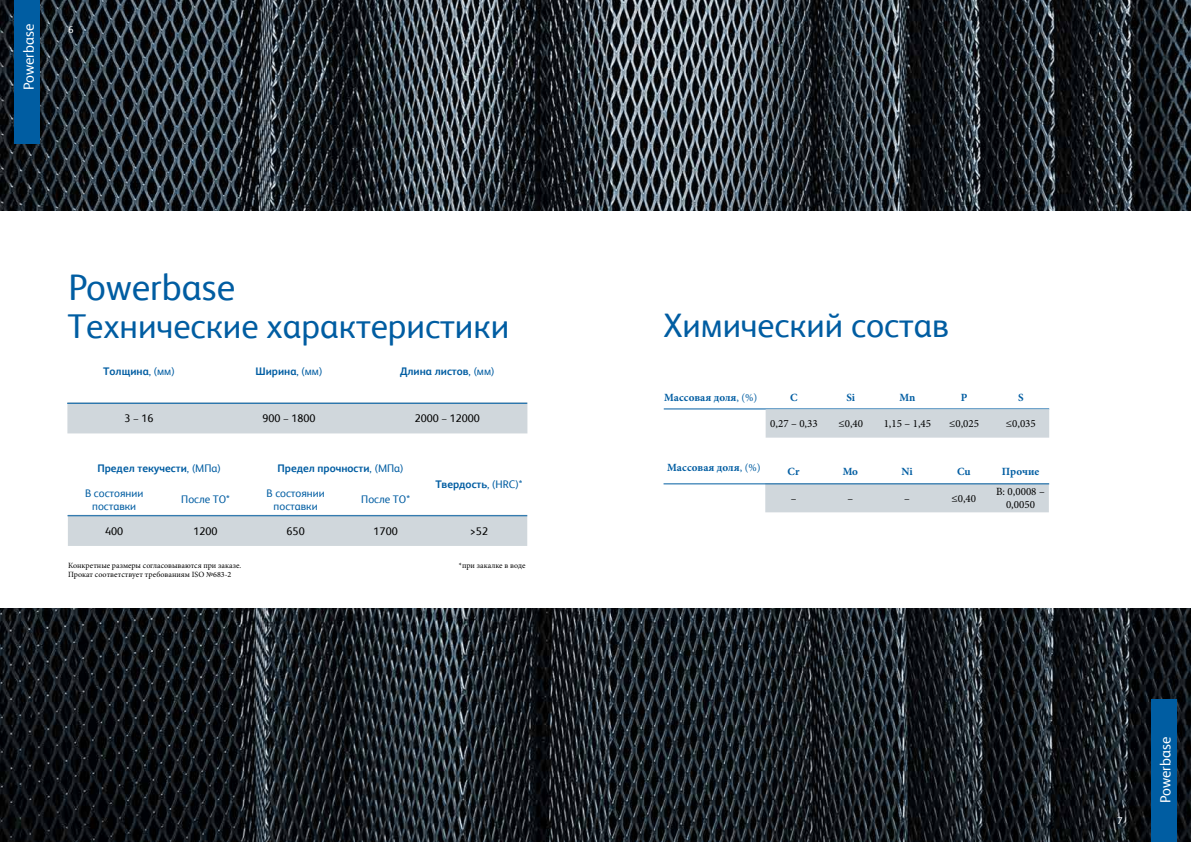
<style>
.page{position:relative;width:1191px;height:842px;background:#fff}
.page>*{position:absolute;margin:0;border:0;box-sizing:border-box;transform-origin:0 0}
.t1{font:37px "FS Severstal";color:#005da2}
.t2{font:34.4px "FS Severstal";color:#005da2}
.t3{font:34px "FS Severstal";color:#005da2}
.t4{font:14.7px "FS Severstal";color:#fff}
.t5{font:700 11px "FS Severstal";color:#005da2}
.t6{font:11px/13.2px "Minion Pro";color:#000;text-align:center}
.t7{font:700 11px "Minion Pro";color:#005da2}
.t8{font:11px/13.2px "FS Severstal";color:#005da2;text-align:center}
.t9{font:11px "FS Severstal";color:#000}
.t10{font:10px "FS Severstal";color:#fff}
.t11{font:8px "Minion Pro";color:#000}
.s1{font-weight:400}
.s2{font-family:"Minion Pro"}
</style>
<div class="page">
<img style="left:0;top:0;width:1191px;height:842px">
<div style="left:0;top:212px;width:1191px;height:396px;background:#fff"></div>
<div style="left:1151px;top:699px;width:25px;height:143px;background:#005da2"></div>
<hr style="left:664px;top:408px;width:385px;height:1px;background:#005da2">
<svg style="left:765px;top:409px;width:284px;height:29px"></svg>
<div style="left:765px;top:484px;width:283px;height:28px;background:#d0d7dc"></div>
<hr style="left:663px;top:483px;width:386px;height:1px;background:#005da2">
<div style="left:14px;top:0;width:26px;height:143px;background:#005da2"></div>
<div style="left:67px;top:402px;width:460px;height:31px;background:#d0d7dc"></div>
<div style="left:68px;top:516px;width:459px;height:30px;background:#d0d7dc"></div>
<hr style="left:68px;top:515px;width:459px;height:1px;background:#005da2">
<hr style="left:67px;top:403px;width:460px;height:1px;background:#005da2">
<h3 class="t4" style="left:18px;top:90px;width:68px;rotate:-90deg">Powerbase</h3>
<p class="t10" style="left:68px;top:23px;width:7px">6</p>
<h1 class="t1" style="left:68px;top:261px;width:168px">Powerbase</h1>
<h2 class="t2" style="left:67px;top:301px;width:443px">Технические характеристики</h2>
<h3 class="t5" style="left:103px;top:364px;width:73px">Толщина<span class="s1">, (мм)</span></h3>
<h3 class="t5" style="left:255px;top:364px;width:69px">Ширина<span class="s1">, (мм)</span></h3>
<h3 class="t5" style="left:400px;top:364px;width:96px">Длина листов<span class="s1">, (мм)</span></h3>
<h3 class="t9" style="left:125px;top:410px;width:30px">3 <span class="s2">–</span> 16</h3>
<h3 class="t9" style="left:262px;top:410px;width:55px">900 <span class="s2">–</span> 1800</h3>
<h3 class="t9" style="left:415px;top:410px;width:67px">2000 <span class="s2">–</span> 12000</h3>
<h3 class="t5" style="left:97px;top:461px;width:125px">Предел текучести<span class="s1">, (МПа)</span></h3>
<h3 class="t5" style="left:277px;top:461px;width:128px">Предел прочности<span class="s1">, (МПа)</span></h3>
<h3 class="t5" style="left:435px;top:476px;width:89px">Твердость<span class="s1">, (HRC)*</span></h3>
<h3 class="t8" style="left:85px;top:486px;width:60px">В состоянии поставки</h3>
<h3 class="t8" style="left:181px;top:492px;width:50px">После ТО*</h3>
<h3 class="t8" style="left:266px;top:486px;width:60px">В состоянии поставки</h3>
<h3 class="t8" style="left:361px;top:492px;width:50px">После ТО*</h3>
<h3 class="t9" style="left:105px;top:523px;width:20px">400</h3>
<h3 class="t9" style="left:193px;top:523px;width:26px">1200</h3>
<h3 class="t9" style="left:286px;top:523px;width:20px">650</h3>
<h3 class="t9" style="left:373px;top:523px;width:26px">1700</h3>
<h3 class="t9" style="left:470px;top:523px;width:20px">&gt;52</h3>
<p class="t11" style="left:68px;top:560px;width:175px">Конкретные размеры согласовываются при заказе.</p>
<p class="t11" style="left:459px;top:560px;width:68px">*при закалке в воде</p>
<p class="t11" style="left:68px;top:569px;width:165px">Прокат соответствует требованиям ISO №683-2</p>
<h3 class="t3" style="left:663px;top:302px;width:287px">Химический состав</h3>
<h3 class="t7" style="left:664px;top:390px;width:95px">Массовая доля<span class="s1">, (%)</span></h3>
<h3 class="t7" style="left:667px;top:459px;width:95px">Массовая доля<span class="s1">, (%)</span></h3>
<h3 class="t7" style="left:790px;top:390px;width:9px">C</h3>
<h3 class="t7" style="left:846px;top:390px;width:10px">Si</h3>
<h3 class="t7" style="left:899px;top:390px;width:17px">Mn</h3>
<h3 class="t7" style="left:960px;top:390px;width:8px">P</h3>
<h3 class="t7" style="left:1018px;top:390px;width:7px">S</h3>
<h3 class="t6" style="left:770px;top:417px;width:49px">0,27 – 0,33</h3>
<h3 class="t6" style="left:838px;top:417px;width:26px">≤0,40</h3>
<h3 class="t6" style="left:883px;top:417px;width:49px">1,15 – 1,45</h3>
<h3 class="t6" style="left:949px;top:417px;width:31px">≤0,025</h3>
<h3 class="t6" style="left:1005px;top:417px;width:31px">≤0,035</h3>
<h3 class="t7" style="left:787px;top:463px;width:13px">Cr</h3>
<h3 class="t7" style="left:842px;top:463px;width:17px">Mo</h3>
<h3 class="t7" style="left:901px;top:463px;width:13px">Ni</h3>
<h3 class="t7" style="left:957px;top:463px;width:15px">Cu</h3>
<h3 class="t7" style="left:1001px;top:463px;width:39px">Прочие</h3>
<h3 class="t6" style="left:790px;top:492px;width:7px">–</h3>
<h3 class="t6" style="left:847px;top:492px;width:7px">–</h3>
<h3 class="t6" style="left:904px;top:492px;width:7px">–</h3>
<h3 class="t6" style="left:951px;top:492px;width:26px">≤0,40</h3>
<h3 class="t6" style="left:996px;top:485px;width:50px">B: 0,0008 –<br>0,0050</h3>
<p class="t10" style="left:1117px;top:813px;width:7px">7</p>
<h3 class="t4" style="left:1154px;top:803px;width:68px;rotate:-90deg">Powerbase</h3>
</div>
